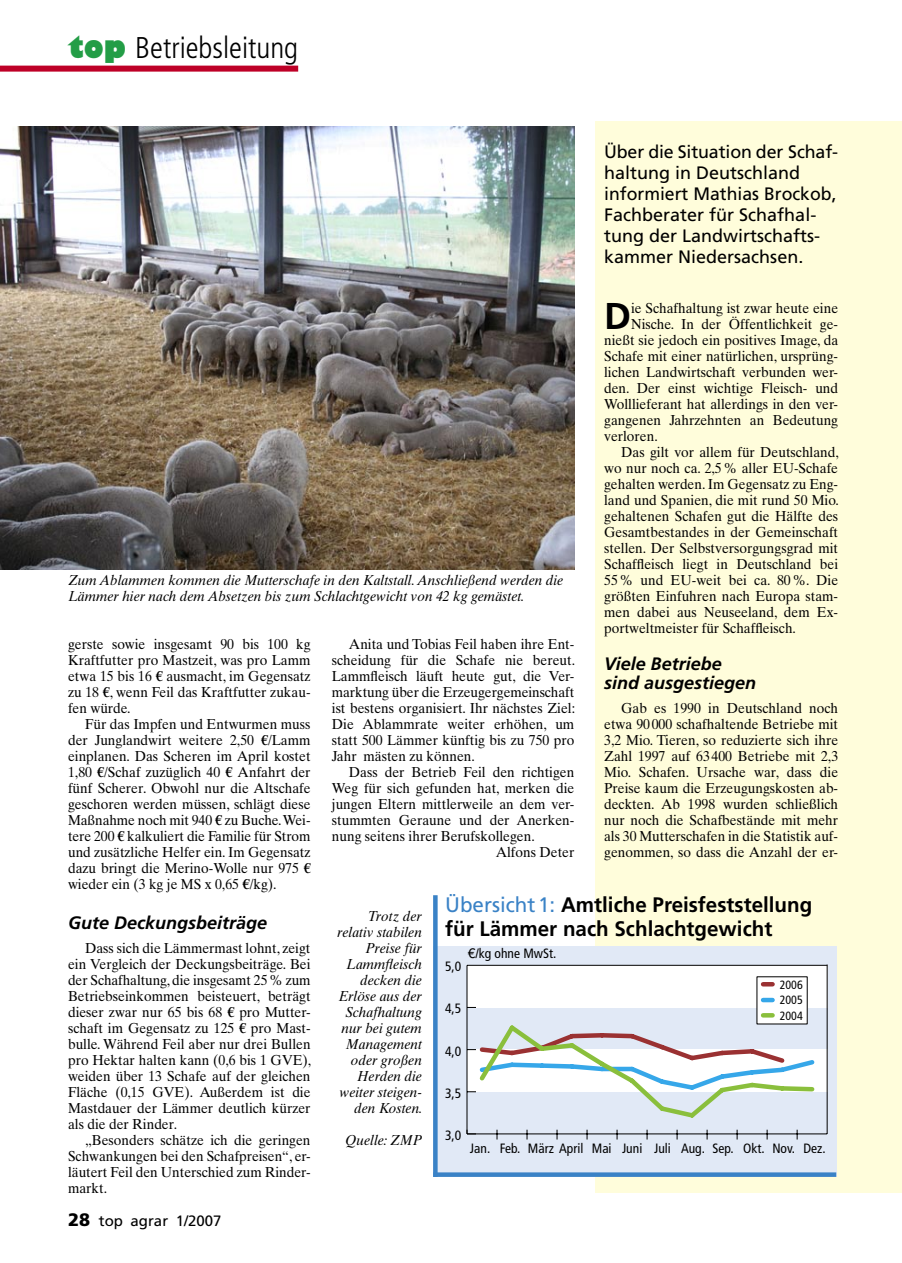
<style>
.page{position:relative;width:902px;height:1263px;background:#fff}
.page>*{position:absolute;margin:0;border:0;box-sizing:border-box;transform-origin:0 0}
.Initial_2zeilig{font:700 37.35px "Frutiger";color:#000}
.t1{font:300 condensed 30px "Frutiger";color:#000}
.Tabellenüberschrift{font:700 21px/24px "Frutiger";color:#000}
.Vorspann_R_S{font:18px/21px "Frutiger";color:#000}
.Zwischenüberschrift_2zeilig{font:italic 700 18px/19.5px "Frutiger";color:#000}
.Zwischenüberschrift{font:italic 700 18px "Frutiger";color:#000}
.t2{font:15px "Frutiger";color:#000}
.Fließtext{font:14.4px/16px "Times Ten";color:#000;text-align:justify;scale:.95 1}
.Bildtext{font:italic 14.4px/16px "Times Ten";color:#000;scale:.95 1}
.Initial_2zeilig-2{font:14.4px "Times Ten";color:#000;scale:.95 1}
.t3{font:condensed 13.5px "Frutiger";color:#000}
.t4{font:condensed 12px "Frutiger";color:#000}
.s1{font-family:"Gill Sans";font-weight:800;font-stretch:normal;color:#239d46}
.s2{font-family:"LT Euro Money"}
.s3{font-weight:400;color:#3a82c6}
.s4{font-family:"LT Euro Money";font-stretch:normal}
.s5{font-weight:900;font-size:18px}
</style>
<div class="page">
<div style="left:0;top:66px;width:298px;height:6px;background:#be0027"></div>
<div style="left:595px;top:122px;width:306px;height:1071px;background:#fffddb"></div>
<div style="left:433px;top:946px;width:403px;height:231px;background:#e1e9f6"></div>
<div style="left:467px;top:965px;width:360px;height:43px;background:#fff"></div>
<div style="left:467px;top:1049px;width:360px;height:43px;background:#fff"></div>
<hr style="left:467px;top:1133px;width:360px;height:1px;background:#000">
<hr style="left:826px;top:964px;width:1px;height:170px;background:#000">
<hr style="left:466px;top:965px;width:1px;height:169px;background:#000">
<svg style="left:466px;top:1130px;width:10px;height:4px"></svg>
<hr style="left:467px;top:965px;width:360px;height:1px;background:#000">
<svg style="left:763px;top:982px;width:9px;height:4px"></svg>
<svg style="left:467px;top:998px;width:348px;height:124px"></svg>
<div style="left:433px;top:1172px;width:403px;height:5px;background:#3a82c6"></div>
<svg style="left:433px;top:895px;width:4px;height:282px"></svg>
<img style="left:0;top:127px;width:574px;height:442px">
<h2 class="t1" style="left:68px;top:31px;width:231px"><span class="s1">top</span> Betriebsleitung</h2>
<p class="Vorspann_R_S" style="left:604px;top:142px;width:235px">Über die Situation der Schaf&shy;haltung in Deutschland informiert Mathias Brockob,<br>Fachberater für Schafhal&shy;tung der Landwirtschafts&shy;kammer Niedersachsen.</p>
<p class="Initial_2zeilig" style="left:604px;top:295px;width:28px">D</p>
<p class="Initial_2zeilig-2" style="left:631px;top:300px;width:219px">ie Schafhaltung ist zwar heute eine</p>
<p class="Initial_2zeilig-2" style="left:631px;top:316px;width:219px">Nische. In der Öffentlichkeit ge-</p>
<p class="Initial_2zeilig-2" style="left:604px;top:332px;width:248px">nießt sie jedoch ein positives Image, da</p>
<p class="Initial_2zeilig-2" style="left:604px;top:348px;width:248px">Schafe mit einer natürlichen, ursprüng-</p>
<p class="Initial_2zeilig-2" style="left:604px;top:364px;width:248px">lichen Landwirtschaft verbunden wer-</p>
<p class="Initial_2zeilig-2" style="left:604px;top:380px;width:248px">den. Der einst wichtige Fleisch- und</p>
<p class="Initial_2zeilig-2" style="left:604px;top:396px;width:248px">Wolllieferant hat allerdings in den ver-</p>
<p class="Initial_2zeilig-2" style="left:604px;top:412px;width:248px">gangenen Jahrzehnten an Bedeutung</p>
<p class="Initial_2zeilig-2" style="left:604px;top:428px;width:58px">verloren.</p>
<p class="Fließtext" style="left:604px;top:444px;width:248px;text-indent:17px">Das gilt vor allem für Deutschland, wo nur noch ca. 2,5 % aller EU-Schafe gehalten werden. Im Gegensatz zu Eng&shy;land und Spanien, die mit rund 50 Mio. gehaltenen Schafen gut die Hälfte des Gesamtbestandes in der Gemeinschaft stellen. Der Selbstversorgungsgrad mit Schaffleisch liegt in Deutschland bei 55 % und EU-weit bei ca. 80 %. Die größten Einfuhren nach Europa stam&shy;men dabei aus Neuseeland, dem Ex&shy;portweltmeister für Schaffleisch.</p>
<p class="Zwischenüberschrift_2zeilig" style="left:604px;top:654px;width:154px">Viele Betriebe sind ausgestiegen</p>
<p class="Fließtext" style="left:604px;top:700px;width:248px;text-indent:17px">Gab es 1990 in Deutschland noch etwa 90 000 schafhaltende Betriebe mit 3,2 Mio. Tieren, so reduzierte sich ihre Zahl 1997 auf 63 400 Betriebe mit 2,3<br>Mio. Schafen. Ursache war, dass die Preise kaum die Erzeugungskosten ab&shy;deckten. Ab 1998 wurden schließlich nur noch die Schafbestände mit mehr als 30 Mutterschafen in die Statistik auf&shy;genommen, so dass die Anzahl der er-</p>
<p class="Bildtext" style="left:68px;top:572px;width:523px">Zum Ablammen kommen die Mutterschafe in den Kaltstall. Anschließend werden die<br>Lämmer hier nach dem Absetzen bis zum Schlachtgewicht von 42 kg gemästet.</p>
<p class="Fließtext" style="left:68px;top:636px;width:257px">gerste sowie insgesamt 90 bis 100 kg Kraftfutter pro Mastzeit, was pro Lamm etwa 15 bis 16 <span class="s2">E</span> ausmacht, im Gegensatz zu 18 <span class="s2">E</span>, wenn Feil das Kraftfutter zukau&shy;fen würde.</p>
<p class="Fließtext" style="left:68px;top:716px;width:257px;text-indent:17px">Für das Impfen und Entwurmen muss der Junglandwirt weitere 2,50 <span class="s2">E</span>/Lamm einplanen. Das Scheren im April kostet 1,80 <span class="s2">E</span>/Schaf zuzüglich 40 <span class="s2">E</span> Anfahrt der fünf Scherer. Obwohl nur die Altschafe geschoren werden müssen, schlägt diese Maßnahme noch mit 940 <span class="s2">E</span> zu Buche. Wei&shy;tere 200 <span class="s2">E</span> kalkuliert die Familie für Strom und zusätzliche Helfer ein. Im Gegensatz dazu bringt die Merino-Wolle nur 975 <span class="s2">E </span>wieder ein (3 kg je MS x 0,65 <span class="s2">E</span>/kg).</p>
<p class="Zwischenüberschrift" style="left:68px;top:912px;width:201px">Gute Deckungsbeiträge</p>
<p class="Fließtext" style="left:68px;top:940px;width:257px;text-indent:17px">Dass sich die Lämmermast lohnt, zeigt ein Vergleich der Deckungsbeiträge. Bei der Schafhaltung, die insgesamt 25 % zum Betriebseinkommen beisteuert, beträgt dieser zwar nur 65 bis 68 <span class="s2">E</span> pro Mutter&shy;schaft im Gegensatz zu 125 <span class="s2">E</span> pro Mast&shy;bulle. Während Feil aber nur drei Bullen pro Hektar halten kann (0,6 bis 1 GVE), weiden über 13 Schafe auf der gleichen Fläche (0,15 GVE). Außerdem ist die Mastdauer der Lämmer deutlich kürzer als die der Rinder.</p>
<p class="Fließtext" style="left:68px;top:1132px;width:257px;text-indent:17px">„Besonders schätze ich die geringen Schwankungen bei den Schafpreisen“, er&shy;läutert Feil den Unterschied zum Rinder&shy;markt.</p>
<p class="t3" style="left:445px;top:1127px;width:18px">3,0</p>
<p class="Fließtext" style="left:332px;top:636px;width:257px;text-indent:17px">Anita und Tobias Feil haben ihre Ent&shy;scheidung für die Schafe nie bereut.<br>Lammfleisch läuft heute gut, die Ver&shy;marktung über die Erzeugergemeinschaft ist bestens organisiert. Ihr nächstes Ziel:<br>Die Ablammrate weiter erhöhen, um statt 500 Lämmer künftig bis zu 750 pro Jahr mästen zu können.</p>
<p class="Fließtext" style="left:332px;top:764px;width:257px;text-indent:17px">Dass der Betrieb Feil den richtigen Weg für sich gefunden hat, merken die jungen Eltern mittlerweile an dem ver&shy;stummten Geraune und der Anerken&shy;nung seitens ihrer Berufskollegen.</p>
<p class="Fließtext" style="left:495px;top:844px;width:84px">Alfons Deter</p>
<p class="Tabellenüberschrift" style="left:445px;top:893px;width:368px"><span class="s3">Übersicht 1:</span> Amtliche Preisfeststellung für Lämmer nach Schlachtgewicht</p>
<p class="Bildtext" style="left:337px;top:908px;width:91px;text-align:right">Trotz der relativ stabilen<br>Preise für<br>Lammfleisch decken die<br>Erlöse aus der<br>Schafhaltung nur bei gutem<br>Management oder großen<br>Herden die weiter steigen&shy;den Kosten.</p>
<p class="Bildtext" style="left:345px;top:1132px;width:82px">Quelle: ZMP</p>
<p class="t3" style="left:468px;top:945px;width:90px"><span class="s4">5</span>/kg ohne MwSt.</p>
<p class="t3" style="left:445px;top:959px;width:18px">5,0</p>
<p class="t4" style="left:779px;top:977px;width:25px">2006</p>
<p class="t4" style="left:779px;top:1008px;width:25px">2004</p>
<p class="t4" style="left:779px;top:993px;width:25px">2005</p>
<p class="t3" style="left:445px;top:1001px;width:18px">4,5</p>
<p class="t3" style="left:445px;top:1043px;width:18px">4,0</p>
<p class="t3" style="left:445px;top:1085px;width:18px">3,5</p>
<p class="t3" style="left:470px;top:1141px;width:357px">Jan. Feb. März April Mai Juni Juli Aug. Sep. Okt. Nov. Dez.</p>
<p class="t2" style="left:68px;top:1212px;width:155px"><span class="s5">28</span> top agrar 1/2007</p>
</div>
